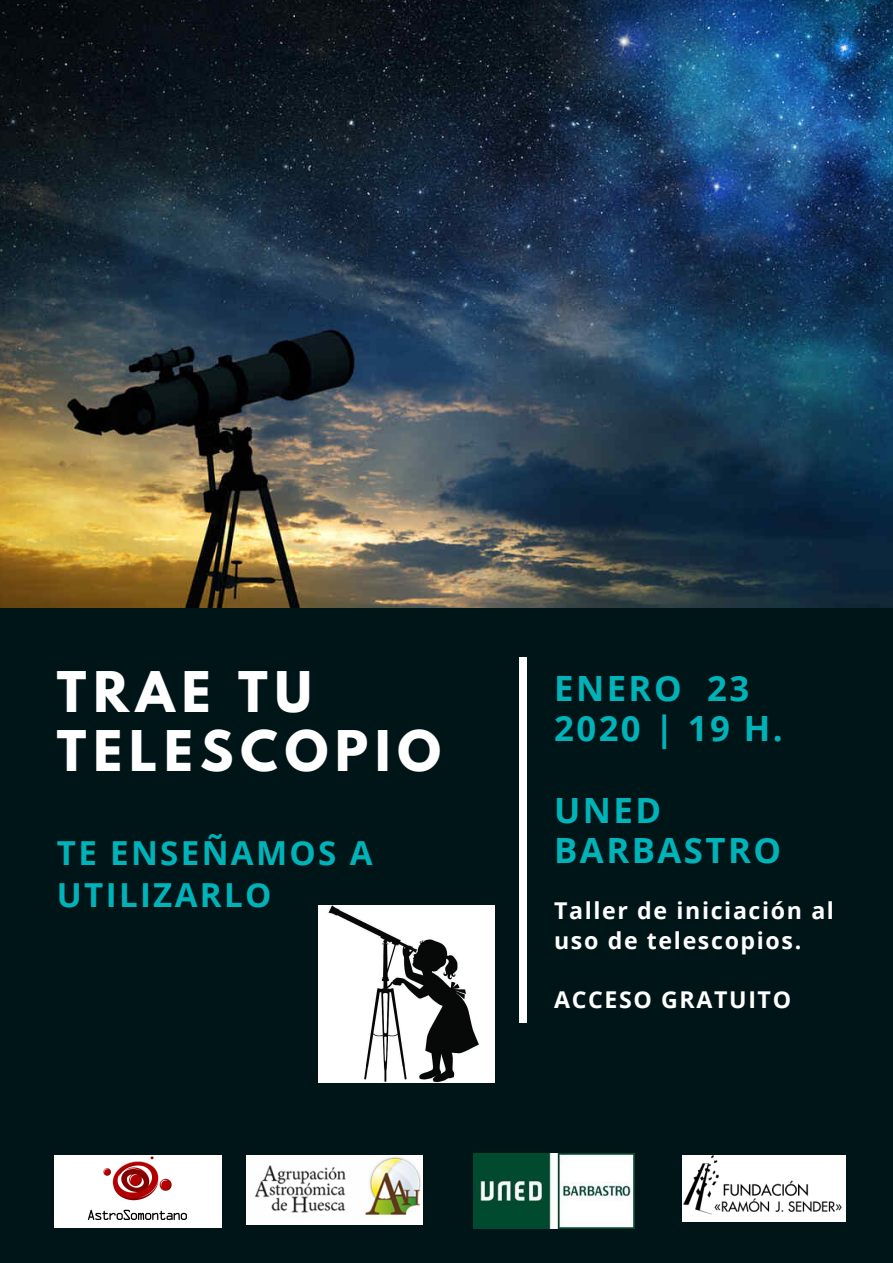
<style>
.page{position:relative;width:893px;height:1263px;background:#fff}
.page>*{position:absolute;margin:0;border:0;box-sizing:border-box;transform-origin:0 0}
.t1{font:700 49.65px/59.1px "League Spartan";letter-spacing:.14em;color:#fff}
.t2{font:700 34.72px/40.5px "Open Sans";letter-spacing:.07em;color:#00b3b9}
.t3{font:700 33.08px/42.2px "Open Sans";letter-spacing:.07em;color:#00b3b9}
.t4{font:700 23.17px/29.8px "Open Sans";letter-spacing:.07em;color:#fff}
</style>
<div class="page">
<img style="left:0;top:0;width:893px;height:608px">
<div style="left:0;top:608px;width:893px;height:655px;background:#001517"></div>
<div style="left:519px;top:658px;width:7px;height:365px;background:#fff"></div>
<img style="left:474px;top:1154px;width:160px;height:74px">
<img style="left:246px;top:1155px;width:176px;height:69px">
<img style="left:54px;top:1155px;width:167px;height:73px">
<img style="left:682px;top:1155px;width:163px;height:66px">
<img style="left:318px;top:906px;width:177px;height:176px">
<h1 class="t1" style="left:57px;top:669px;width:386px">TRAE TU<br>TELESCOPIO</h1>
<h3 class="t3" style="left:57px;top:831px;width:317px">TE ENSEÑAMOS A<br>UTILIZARLO</h3>
<h2 class="t2" style="left:554px;top:667px;width:230px">ENERO 23<br>2020 | 19 H.</h2>
<h2 class="t2" style="left:554px;top:789px;width:228px">UNED<br>BARBASTRO</h2>
<p class="t4" style="left:554px;top:895px;width:281px">Taller de iniciación al uso de telescopios.</p>
<p class="t4" style="left:554px;top:984px;width:238px">ACCESO GRATUITO</p>
</div>
